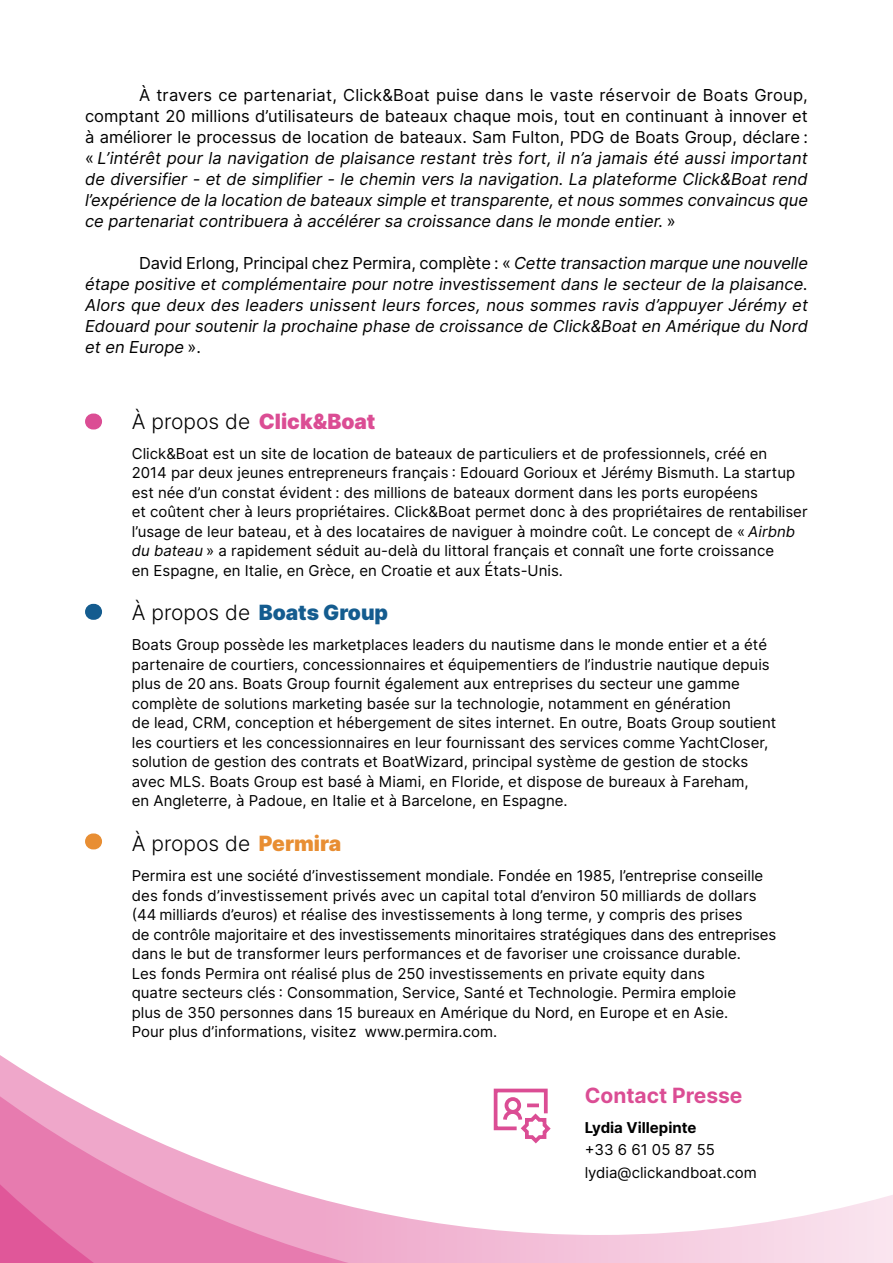
<style>
.page{position:relative;width:893px;height:1263px;background:#fff}
.page>*{position:absolute;margin:0;border:0;box-sizing:border-box;transform-origin:0 0}
.t1{font:900 21px "Inter";color:#db4d94}
.t2{font:900 21px "Inter";color:#145c8f}
.t3{font:21px "Inter Light BETA";color:#000}
.t4{font:700 21px "Inter";color:#db4d94}
.t5{font:italic 16.5px/21px "Inter";color:#000;text-align:justify}
.t6{font:15px/19.5px "Inter";color:#000}
.t7{font:700 15px "Inter";color:#000}
.s1{font-style:normal}
.s2{font-family:"Inter Light BETA";font-weight:400;color:#000}
.s3{font-style:italic}
.s4{font-family:"Inter";font-weight:900;color:#e88e33}
</style>
<div class="page">
<div style="left:85px;top:414px;width:17px;height:15px;background:#db4d94;border-radius:8px"></div>
<div style="left:85px;top:604px;width:17px;height:16px;background:#145c8f;border-radius:8px"></div>
<div style="left:85px;top:833px;width:17px;height:16px;background:#e88e33;border-radius:8px"></div>
<svg style="left:165px;top:1145px;width:728px;height:118px"></svg>
<svg style="left:0;top:1055px;width:165px;height:208px"></svg>
<svg style="left:492px;top:1088px;width:61px;height:58px"></svg>
<p class="t5" style="left:85px;top:84px;width:725px;text-indent:54px"><span class="s1">À travers ce partenariat, Click&amp;Boat puise dans le vaste réservoir de Boats Group, comptant 20 millions d’utilisateurs de bateaux chaque mois, tout en continuant à innover et à améliorer le processus de location de bateaux. Sam Fulton, PDG de Boats Group, déclare : «</span> L’intérêt pour la navigation de plaisance restant très fort, il n’a jamais été aussi important de diversifier - et de simplifier - le chemin vers la navigation. La plateforme Click&amp;Boat rend l’expérience de la location de bateaux simple et transparente, et nous sommes convaincus que ce partenariat contribuera à accélérer sa croissance dans le monde entier. <span class="s1">»</span></p>
<p class="t5" style="left:85px;top:252px;width:724px;text-indent:54px"><span class="s1">David Erlong, Principal chez Permira, complète : «</span> Cette transaction marque une nouvelle étape positive et complémentaire pour notre investissement dans le secteur de la plaisance.<br>Alors que deux des leaders unissent leurs forces, nous sommes ravis d’appuyer Jérémy et Edouard pour soutenir la prochaine phase de croissance de Click&amp;Boat en Amérique du Nord et en Europe <span class="s1">».</span></p>
<h1 class="t1" style="left:132px;top:405px;width:245px"><span class="s2">À propos de</span> Click&amp;Boat</h1>
<p class="t6" style="left:132px;top:443px;width:677px">Click&amp;Boat est un site de location de bateaux de particuliers et de professionnels, créé en<br>2014 par deux jeunes entrepreneurs français : Edouard Gorioux et Jérémy Bismuth. La startup est née d’un constat évident : des millions de bateaux dorment dans les ports européens<br>et coûtent cher à leurs propriétaires. Click&amp;Boat permet donc à des propriétaires de rentabiliser l’usage de leur bateau, et à des locataires de naviguer à moindre coût. Le concept de « <span class="s3">Airbnb du bateau</span> » a rapidement séduit au-delà du littoral français et connaît une forte croissance<br>en Espagne, en Italie, en Grèce, en Croatie et aux États-Unis.</p>
<h1 class="t2" style="left:132px;top:597px;width:258px"><span class="s2">À propos de</span> Boats Group</h1>
<p class="t6" style="left:132px;top:634px;width:646px">Boats Group possède les marketplaces leaders du nautisme dans le monde entier et a été partenaire de courtiers, concessionnaires et équipementiers de l’industrie nautique depuis plus de 20 ans. Boats Group fournit également aux entreprises du secteur une gamme complète de solutions marketing basée sur la technologie, notamment en génération<br>de lead, CRM, conception et hébergement de sites internet. En outre, Boats Group soutient les courtiers et les concessionnaires en leur fournissant des services comme YachtCloser, solution de gestion des contrats et BoatWizard, principal système de gestion de stocks avec MLS. Boats Group est basé à Miami, en Floride, et dispose de bureaux à Fareham,<br>en Angleterre, à Padoue, en Italie et à Barcelone, en Espagne.</p>
<h1 class="t3" style="left:132px;top:828px;width:211px">À propos de <span class="s4">Permira</span></h1>
<p class="t6" style="left:132px;top:865px;width:646px">Permira est une société d’investissement mondiale. Fondée en 1985, l’entreprise conseille des fonds d’investissement privés avec un capital total d’environ 50 milliards de dollars (44 milliards d’euros) et réalise des investissements à long terme, y compris des prises<br>de contrôle majoritaire et des investissements minoritaires stratégiques dans des entreprises dans le but de transformer leurs performances et de favoriser une croissance durable.<br>Les fonds Permira ont réalisé plus de 250 investissements en private equity dans<br>quatre secteurs clés : Consommation, Service, Santé et Technologie. Permira emploie<br>plus de 350 personnes dans 15 bureaux en Amérique du Nord, en Europe et en Asie.<br>Pour plus d’informations, visitez www.permira.com.</p>
<h1 class="t4" style="left:585px;top:1080px;width:159px">Contact Presse</h1>
<p class="t7" style="left:585px;top:1116px;width:113px">Lydia Villepinte</p>
<p class="t6" style="left:585px;top:1138px;width:174px;line-height:22.5px">+33 6 61 05 87 55 lydia@clickandboat.com</p>
</div>
